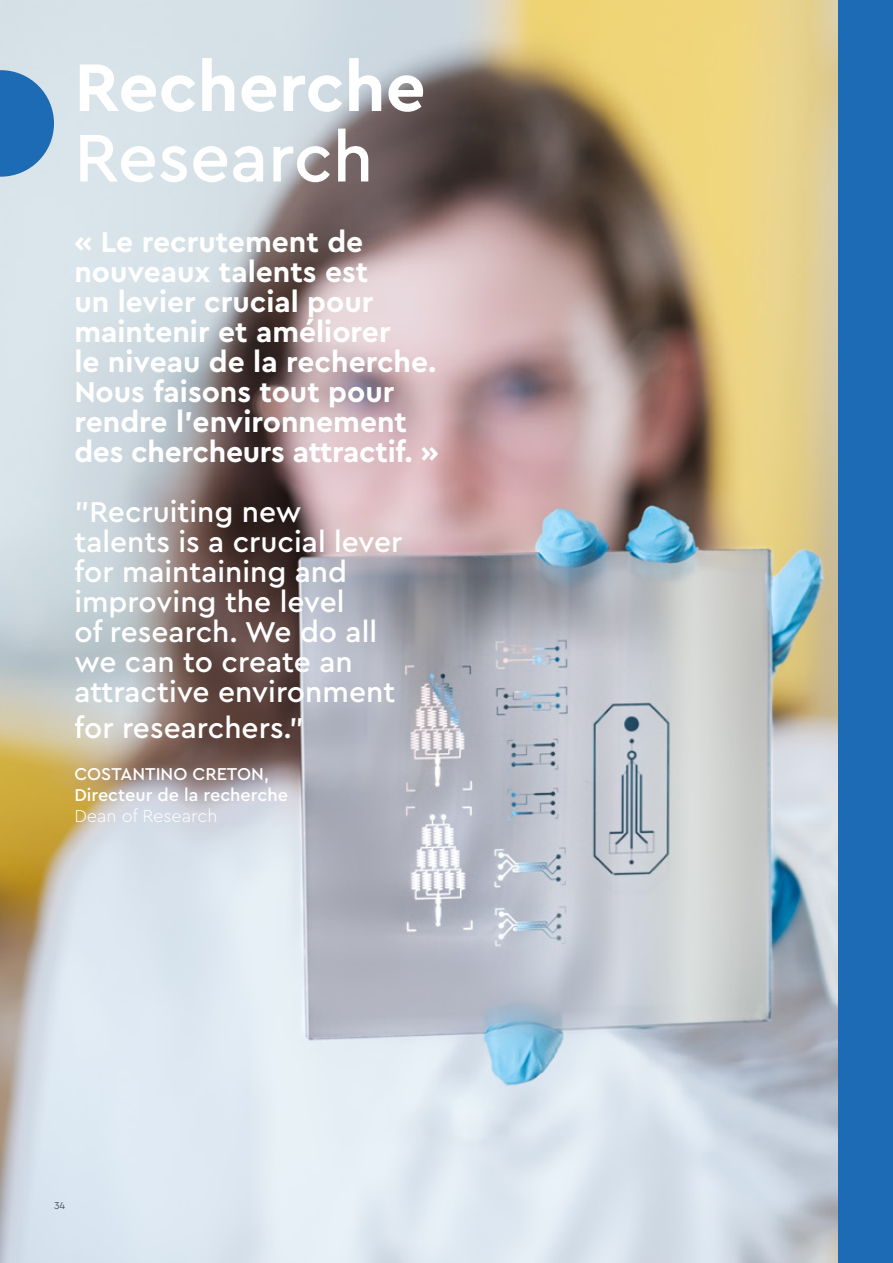
<style>
.page{position:relative;width:893px;height:1263px;background:#fff}
.page>*{position:absolute;margin:0;border:0;box-sizing:border-box;transform-origin:0 0}
.t1{font:700 70.5px "Cera Pro";color:#fff}
.t2{font:500 70.5px "Cera Pro";color:#fff}
.t3{font:700 30px/30px "Cera Pro";color:#fff}
.t4{font:500 30px/30px "Cera Pro";color:#fff}
.t5{font:500 18px/21px "Cera Pro";color:#fff}
.t6{font:300 18px "Cera Pro";color:#fff}
.t7{font:10.5px "Cera Pro";color:#57585a}
</style>
<div class="page">
<img style="left:0;top:0;width:839px;height:1263px">
<div style="left:839px;top:0;width:54px;height:1263px;background:#1d6ab5"></div>
<svg style="left:0;top:70px;width:54px;height:107px;background:#4584c0"></svg>
<h1 class="t1" style="left:74px;top:40px;width:353px">Recherche</h1>
<h1 class="t2" style="left:74px;top:111px;width:300px">Research</h1>
<p class="t3" style="left:74px;top:226px;width:366px">« Le recrutement de nouveaux talents est<br>un levier crucial pour maintenir et améliorer<br>le niveau de la recherche.<br>Nous faisons tout pour rendre l’environnement des chercheurs attractif. »</p>
<p class="t4" style="left:74px;top:496px;width:330px">"Recruiting new talents is a crucial lever for maintaining and improving the level<br>of research. We do all we can to create an attractive environment</p>
<p class="t4" style="left:74px;top:712px;width:231px">for researchers."</p>
<p class="t5" style="left:74px;top:763px;width:215px">COSTANTINO CRETON,<br>Directeur de la recherche</p>
<p class="t6" style="left:74px;top:804px;width:144px">Dean of Research</p>
<p class="t7" style="left:54px;top:1198px;width:13px">34</p>
</div>
